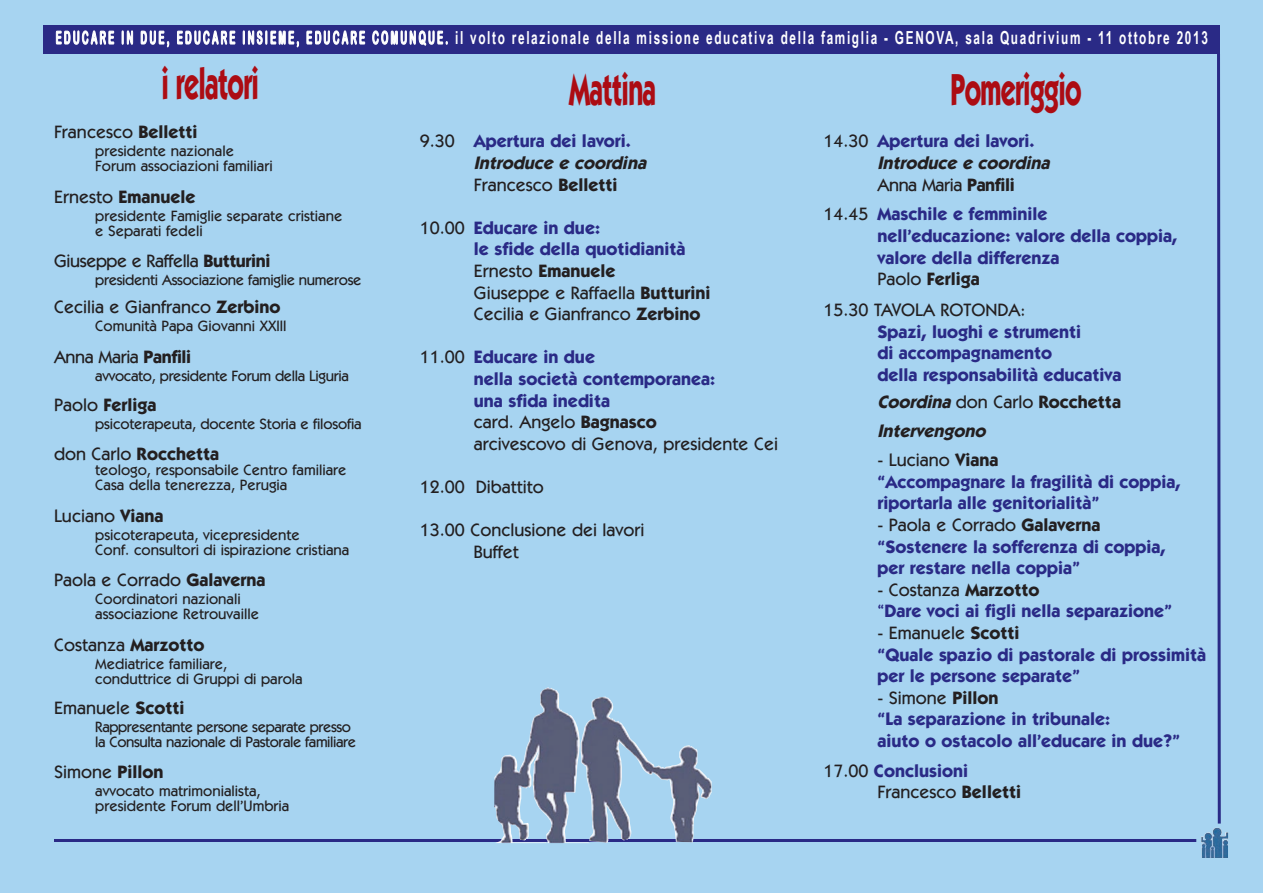
<style>
.page{position:relative;width:1263px;height:893px;background:#a7d4f1}
.page>*{position:absolute;margin:0;border:0;box-sizing:border-box;transform-origin:0 0}
.t1{font:700 45px "Itc Kabel";letter-spacing:-.03em;color:#ac0c13;scale:.6 1}
.t2{font:700 18px/21.6px "Itc Kabel";color:#2a2a86}
.t3{font:500 18px/21.6px "Itc Kabel";color:#231f20}
.t4{font:700 18px "Arial Narrow";letter-spacing:.115em;color:#fff;scale:.8 1}
.t5{font:700 18px "Itc Kabel";color:#231f20}
.t6{font:500 18px "Itc Kabel";letter-spacing:-.02em;color:#231f20}
.t7{font:italic 700 18px/28.5px "Itc Kabel";color:#231f20}
.t8{font:500 15px/15px "Itc Kabel";color:#231f20}
.t9{font:500 15px "Itc Kabel";letter-spacing:-.02em;color:#231f20}
.t10{font:500 15px/15px "Itc Kabel";letter-spacing:-.03em;color:#231f20}
.s1{font-family:"Arial Rounded MT Bold";font-weight:400}
.s2{font-weight:700}
.s3{font-weight:500}
.s4{font-weight:500;color:#231f20}
.s5{font-style:italic;color:#231f20}
.s6{color:#231f20}
.s7{font-weight:700;color:#2a2a86}
.s8{font-weight:500;font-style:normal}
.s9{font-style:normal}
</style>
<div class="page">
<img style="left:1201px;top:828px;width:27px;height:30px">
<hr style="left:54px;top:839px;width:1142px;height:3px;background:#2a2a86">
<svg style="left:1217px;top:54px;width:4px;height:770px;background:#4854a0"></svg>
<img style="left:519px;top:687px;width:193px;height:156px">
<div style="left:43px;top:25px;width:1177px;height:29px;background:#2a2a86"></div>
<p class="t4" style="left:56px;top:27px;width:1442px"><span class="s1">E D U C A R E I N D U E , E D U C A R E I N S I E M E , E DU C A R E C O M U N Q U E .</span> il volto relazionale della missione educativa della famiglia - GENOVA, sala Quadrivium - 11 ottobre 2013</p>
<h1 class="t1" style="left:162px;top:67px;width:164px">i relatori</h1>
<p class="t3" style="left:54px;top:123px;width:145px">Francesco <span class="s2">Belletti</span></p>
<p class="t8" style="left:95px;top:145px;width:179px">presidente nazionale<br>Forum associazioni familiari</p>
<p class="t5" style="left:54px;top:190px;width:143px"><span class="s3">Ernesto</span> Emanuele</p>
<p class="t8" style="left:95px;top:209px;width:249px">presidente Famiglie separate cristiane e Separati fedeli</p>
<p class="t6" style="left:54px;top:255px;width:218px">Giuseppe e Raffella <span class="s2">Butturini</span></p>
<p class="t9" style="left:95px;top:275px;width:268px">presidenti Associazione famiglie numerose</p>
<p class="t3" style="left:54px;top:298px;width:228px">Cecilia e Gianfranco <span class="s2">Zerbino</span></p>
<p class="t8" style="left:95px;top:320px;width:193px">Comunità Papa Giovanni XXIII</p>
<p class="t6" style="left:54px;top:351px;width:139px">Anna Maria <span class="s2">Panfili</span></p>
<p class="t9" style="left:95px;top:371px;width:255px">avvocato, presidente Forum della Liguria</p>
<p class="t5" style="left:54px;top:398px;width:104px"><span class="s3">Paolo</span> Ferliga</p>
<p class="t8" style="left:95px;top:418px;width:268px">psicoterapeuta, docente Storia e filosofia</p>
<p class="t5" style="left:54px;top:448px;width:167px"><span class="s3">don Carlo</span> Rocchetta</p>
<p class="t8" style="left:95px;top:464px;width:253px">teologo, responsabile Centro familiare<br>Casa della tenerezza, Perugia</p>
<p class="t3" style="left:54px;top:507px;width:111px">Luciano <span class="s2">Viana</span></p>
<p class="t8" style="left:95px;top:529px;width:256px">psicoterapeuta, vicepresidente<br>Conf. consultori di ispirazione cristiana</p>
<p class="t3" style="left:54px;top:571px;width:213px">Paola e Corrado <span class="s2">Galaverna</span></p>
<p class="t8" style="left:95px;top:593px;width:165px">Coordinatori nazionali associazione Retrouvaille</p>
<p class="t3" style="left:54px;top:636px;width:152px">Costanza <span class="s2">Marzotto</span></p>
<p class="t8" style="left:95px;top:658px;width:209px">Mediatrice familiare, conduttrice di Gruppi di parola</p>
<p class="t3" style="left:54px;top:699px;width:132px">Emanuele <span class="s2">Scotti</span></p>
<p class="t10" style="left:95px;top:721px;width:262px">Rappresentante persone separate presso la Consulta nazionale di Pastorale familiare</p>
<p class="t3" style="left:54px;top:763px;width:111px">Simone <span class="s2">Pillon</span></p>
<p class="t8" style="left:95px;top:785px;width:196px">avvocato matrimonialista, presidente Forum dell’Umbria</p>
<h1 class="t1" style="left:569px;top:73px;width:146px">Mattina</h1>
<p class="t2" style="left:474px;top:132px;width:177px;text-indent:-54px"><span class="s4">9.30</span> Apertura dei lavori.<br><span class="s5">Introduce e coordina<br></span><span class="s4">Francesco</span> <span class="s6">Belletti</span></p>
<p class="t3" style="left:474px;top:218px;width:238px;text-indent:-54px">10.00 <span class="s7">Educare in due:<br>le sfide della quotidianità<br></span>Ernesto <span class="s2">Emanuele<br></span>Giuseppe e Raffaella <span class="s2">Butturini<br></span>Cecilia e Gianfranco <span class="s2">Zerbino</span></p>
<p class="t2" style="left:474px;top:348px;width:306px;text-indent:-54px"><span class="s4">11.00</span> Educare in due<br>nella società contemporanea:<br>una sfida inedita<br><span class="s4">card. Angelo</span> <span class="s6">Bagnasco<br></span><span class="s4">arcivescovo di Genova, presidente Cei</span></p>
<p class="t3" style="left:420px;top:478px;width:126px">12.00 Dibattito</p>
<p class="t3" style="left:474px;top:521px;width:172px;text-indent:-54px">13.00 Conclusione dei lavori<br>Buffet</p>
<h1 class="t1" style="left:950px;top:73px;width:220px">Pomeriggio</h1>
<p class="t2" style="left:877px;top:132px;width:177px;text-indent:-54px"><span class="s4">14.30</span> Apertura dei lavori.<br><span class="s5">Introduce e coordina<br></span><span class="s4">Anna Maria</span> <span class="s6">Panfili</span></p>
<p class="t2" style="left:877px;top:205px;width:301px;text-indent:-54px"><span class="s4">14.45</span> Maschile e femminile nell’educazione: valore della coppia, valore della differenza<br><span class="s4">Paolo</span> <span class="s6">Ferliga</span></p>
<p class="t3" style="left:823px;top:301px;width:204px">15.30 TAVOLA ROTONDA:</p>
<p class="t2" style="left:877px;top:322px;width:246px">Spazi, luoghi e strumenti<br>di accompagnamento<br>della responsabilità educativa</p>
<p class="t7" style="left:877px;top:389px;width:245px">Coordina <span class="s8">don Carlo</span> <span class="s9">Rocchetta<br></span>Intervengono</p>
<p class="t2" style="left:877px;top:451px;width:305px"><span class="s4">- Luciano</span> <span class="s6">Viana<br></span>“Accompagnare la fragilità di coppia, riportarla alle genitorialità”</p>
<p class="t2" style="left:877px;top:515px;width:290px"><span class="s4">- Paola e Corrado</span> <span class="s6">Galaverna </span>“Sostenere la sofferenza di coppia, per restare nella coppia”</p>
<p class="t2" style="left:877px;top:580px;width:296px"><span class="s4">- Costanza</span> <span class="s6">Marzotto<br></span><span class="s3">“</span>Dare voci ai figli nella separazione”</p>
<p class="t2" style="left:877px;top:623px;width:330px"><span class="s4">- Emanuele</span> <span class="s6">Scotti<br></span>“Quale spazio di pastorale di prossimità per le persone separate”</p>
<p class="t2" style="left:877px;top:688px;width:304px"><span class="s4">- Simone</span> <span class="s6">Pillon<br></span>“La separazione in tribunale:<br>aiuto o ostacolo all’educare in due?”</p>
<p class="t3" style="left:877px;top:761px;width:145px;text-indent:-54px">17.00 <span class="s7">Conclusioni<br></span>Francesco <span class="s2">Belletti</span></p>
</div>
